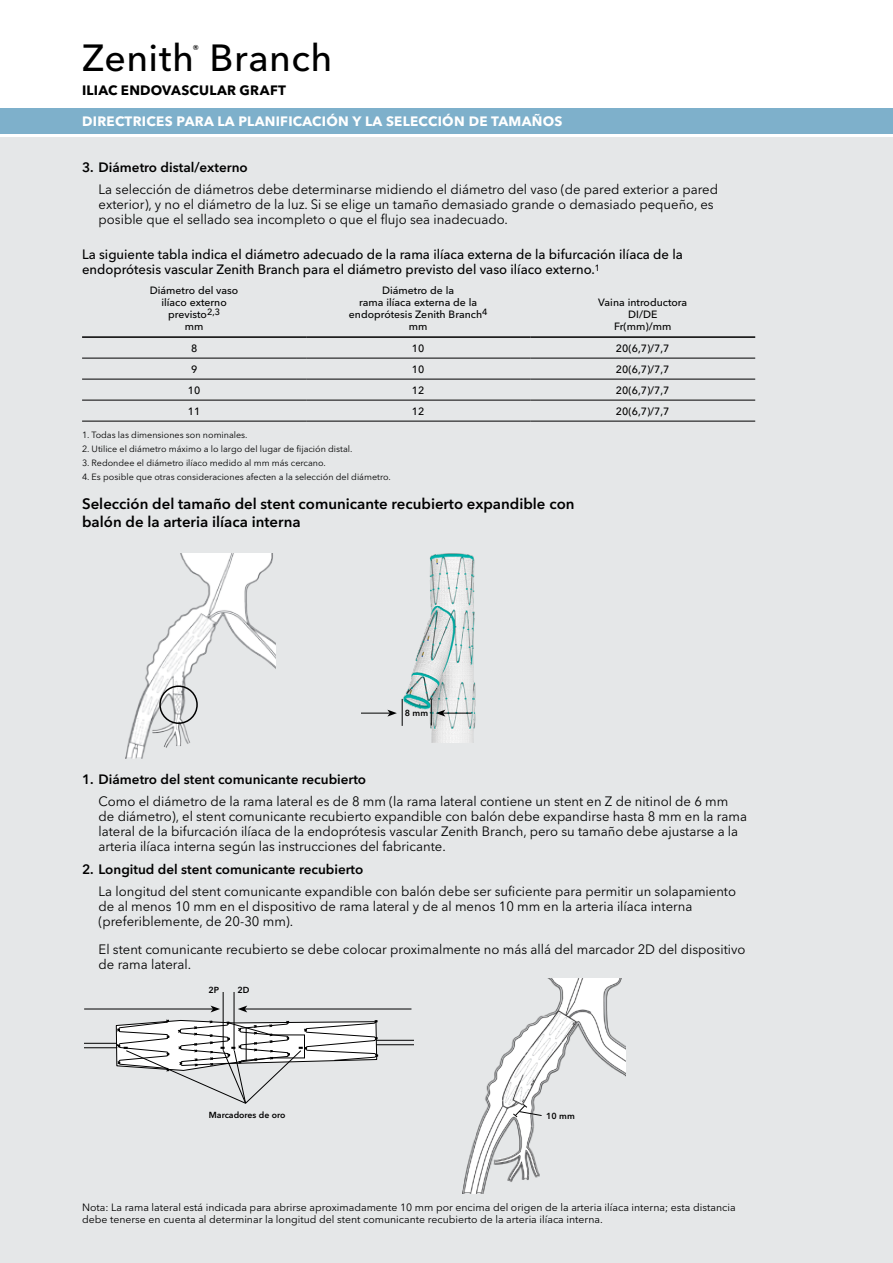
<style>
.page{position:relative;width:893px;height:1263px;background:#fff}
.page>*{position:absolute;margin:0;border:0;box-sizing:border-box;transform-origin:0 0}
.LogoU_L{font:500 37.5px "Avenir Next LT Pro";letter-spacing:.01em;color:#000}
.TXT-Header{font:600 15px/18px "Avenir Next LT Pro";color:#000}
.indentedParagraphBod{font:13.5px/15px "Avenir Next LT Pro";color:#000}
.TXT-Subhead{font:500 13.5px/15px "Avenir Next LT Pro";color:#000}
.TXT-Subhead-Five{font:600 13.5px "Avenir Next LT Pro";color:#000}
.Head-Title{font:700 13.5px "Avenir Next LT Pro";letter-spacing:.02em;color:#fff}
.LogoCaps{font:700 13.5px "Avenir Next LT Pro";letter-spacing:.02em;color:#000}
.LogoU_L-2{font:500 11.25px "Avenir Next LT Pro";color:#000}
.TXT-Note{font:10.5px/12.6px "Avenir Next LT Pro";color:#000}
.t1{font:500 10.5px/12px "Avenir Next LT Pro";color:#000;text-align:center}
.TXT-Footnote{font:9px "Avenir Next LT Pro";color:#000}
.t2{font:600 8.7px "Avenir Next LT Pro";color:#000}
</style>
<div class="page">
<div style="left:0;top:135px;width:893px;height:1128px;background:#e5e7e8"></div>
<hr style="left:82px;top:336px;width:224px;height:2px;background:#000">
<hr style="left:306px;top:336px;width:224px;height:2px;background:#000">
<hr style="left:530px;top:336px;width:225px;height:2px;background:#000">
<hr style="left:82px;top:358px;width:224px;height:1px;background:#000">
<hr style="left:306px;top:358px;width:224px;height:1px;background:#000">
<hr style="left:530px;top:358px;width:225px;height:1px;background:#000">
<hr style="left:82px;top:379px;width:224px;height:1px;background:#000">
<hr style="left:306px;top:379px;width:224px;height:1px;background:#000">
<hr style="left:530px;top:379px;width:225px;height:1px;background:#000">
<hr style="left:82px;top:400px;width:224px;height:1px;background:#000">
<hr style="left:306px;top:400px;width:224px;height:1px;background:#000">
<hr style="left:530px;top:400px;width:225px;height:1px;background:#000">
<hr style="left:82px;top:421px;width:224px;height:1px;background:#000">
<hr style="left:306px;top:421px;width:224px;height:1px;background:#000">
<hr style="left:530px;top:421px;width:225px;height:1px;background:#000">
<img style="left:125px;top:554px;width:150px;height:205px">
<div style="left:159px;top:685px;width:39px;height:39px;border:2px solid #000;border-radius:50%"></div>
<img style="left:402px;top:553px;width:74px;height:189px">
<svg style="left:361px;top:699px;width:42px;height:27px"></svg>
<svg style="left:431px;top:698px;width:41px;height:27px"></svg>
<svg style="left:463px;top:978px;width:163px;height:213px"></svg>
<hr style="left:84px;top:1043px;width:32px;height:1px;background:#000">
<hr style="left:84px;top:1047px;width:32px;height:1px;background:#000">
<hr style="left:377px;top:1040px;width:36px;height:1px;background:#000">
<hr style="left:377px;top:1044px;width:36px;height:1px;background:#000">
<svg style="left:116px;top:1020px;width:262px;height:84px"></svg>
<hr style="left:84px;top:1009px;width:129px;height:1px;background:#000">
<svg style="left:211px;top:1005px;width:9px;height:7px"></svg>
<hr style="left:245px;top:1009px;width:166px;height:1px;background:#000">
<svg style="left:238px;top:1005px;width:9px;height:7px"></svg>
<hr style="left:223px;top:992px;width:1px;height:58px;background:#000">
<hr style="left:234px;top:992px;width:1px;height:58px;background:#000">
<div style="left:0;top:108px;width:893px;height:27px;background:#7eb0cb"></div>
<hr style="left:0;top:134px;width:893px;height:3px;background:#fff">
<p class="LogoU_L" style="left:82px;top:35px;width:252px">Zenith Branch</p>
<p class="LogoU_L-2" style="left:192px;top:42px;width:8px">®</p>
<p class="LogoCaps" style="left:82px;top:82px;width:205px">ILIAC ENDOVASCULAR GRAFT</p>
<p class="Head-Title" style="left:82px;top:113px;width:27px">ESP</p>
<p class="Head-Title" style="left:126px;top:113px;width:325px">IFICACIONES DE LA ENDOPRÓTESIS VASCULAR</p>
<p class="Head-Title" style="left:82px;top:113px;width:482px">DIRECTRICES PARA LA PLANIFICACIÓN Y LA SELECCIÓN DE TAMAÑOS</p>
<p class="TXT-Subhead-Five" style="left:82px;top:159px;width:167px">3. Diámetro distal/externo</p>
<p class="indentedParagraphBod" style="left:99px;top:181px;width:621px">La selección de diámetros debe determinarse midiendo el diámetro del vaso (de pared exterior a pared exterior), y no el diámetro de la luz. Si se elige un tamaño demasiado grande o demasiado pequeño, es posible que el sellado sea incompleto o que el flujo sea inadecuado.</p>
<p class="TXT-Subhead" style="left:82px;top:247px;width:602px">La siguiente tabla indica el diámetro adecuado de la rama ilíaca externa de la bifurcación ilíaca de la endoprótesis vascular Zenith Branch para el diámetro previsto del vaso ilíaco externo.<sup>1</sup></p>
<p class="t1" style="left:150px;top:285px;width:90px">Diámetro del vaso ilíaco externo previsto<sup>2,3<br></sup>mm</p>
<p class="t1" style="left:349px;top:285px;width:140px">Diámetro de la<br>rama ilíaca externa de la endoprótesis Zenith Branch<sup>4 </sup>mm</p>
<p class="t1" style="left:598px;top:297px;width:90px">Vaina introductora<br>DI/DE<br>Fr(mm)/mm</p>
<p class="t1" style="left:191px;top:342px;width:8px">8</p>
<p class="t1" style="left:412px;top:342px;width:14px">10</p>
<p class="t1" style="left:616px;top:342px;width:55px">20(6,7)/7,7</p>
<p class="t1" style="left:191px;top:363px;width:8px">9</p>
<p class="t1" style="left:412px;top:363px;width:14px">10</p>
<p class="t1" style="left:616px;top:363px;width:55px">20(6,7)/7,7</p>
<p class="t1" style="left:188px;top:384px;width:14px">10</p>
<p class="t1" style="left:412px;top:384px;width:14px">12</p>
<p class="t1" style="left:616px;top:384px;width:55px">20(6,7)/7,7</p>
<p class="t1" style="left:188px;top:405px;width:14px">11</p>
<p class="t1" style="left:412px;top:405px;width:14px">12</p>
<p class="t1" style="left:616px;top:405px;width:55px">20(6,7)/7,7</p>
<p class="TXT-Footnote" style="left:82px;top:429px;width:167px">1. Todas las dimensiones son nominales.</p>
<p class="TXT-Footnote" style="left:82px;top:443px;width:272px">2. Utilice el diámetro máximo a lo largo del lugar de fijación distal.</p>
<p class="TXT-Footnote" style="left:82px;top:458px;width:245px">3. Redondee el diámetro ilíaco medido al mm más cercano.</p>
<p class="TXT-Footnote" style="left:82px;top:472px;width:310px">4. Es posible que otras consideraciones afecten a la selección del diámetro.</p>
<p class="TXT-Header" style="left:82px;top:494px;width:494px">Selección del tamaño del stent comunicante recubierto expandible con balón de la arteria ilíaca interna</p>
<p class="t2" style="left:405px;top:708px;width:25px">8 mm</p>
<p class="TXT-Subhead-Five" style="left:82px;top:771px;width:286px">1. Diámetro del stent comunicante recubierto</p>
<p class="indentedParagraphBod" style="left:99px;top:794px;width:650px">Como el diámetro de la rama lateral es de 8 mm (la rama lateral contiene un stent en Z de nitinol de 6 mm de diámetro), el stent comunicante recubierto expandible con balón debe expandirse hasta 8 mm en la rama lateral de la bifurcación ilíaca de la endoprótesis vascular Zenith Branch, pero su tamaño debe ajustarse a la arteria ilíaca interna según las instrucciones del fabricante.</p>
<p class="TXT-Subhead-Five" style="left:82px;top:861px;width:283px">2. Longitud del stent comunicante recubierto</p>
<p class="indentedParagraphBod" style="left:99px;top:884px;width:639px">La longitud del stent comunicante expandible con balón debe ser suficiente para permitir un solapamiento de al menos 10 mm en el dispositivo de rama lateral y de al menos 10 mm en la arteria ilíaca interna (preferiblemente, de 20-30 mm).</p>
<p class="indentedParagraphBod" style="left:99px;top:942px;width:648px">El stent comunicante recubierto se debe colocar proximalmente no más allá del marcador 2D del dispositivo de rama lateral.</p>
<p class="t2" style="left:208px;top:985px;width:12px">2P</p>
<p class="t2" style="left:238px;top:985px;width:13px">2D</p>
<p class="t2" style="left:209px;top:1110px;width:78px">Marcadores de oro</p>
<p class="t2" style="left:546px;top:1111px;width:30px">10 mm</p>
<p class="TXT-Note" style="left:82px;top:1201px;width:655px">Nota: La rama lateral está indicada para abrirse aproximadamente 10 mm por encima del origen de la arteria ilíaca interna; esta distancia debe tenerse en cuenta al determinar la longitud del stent comunicante recubierto de la arteria ilíaca interna.</p>
</div>
